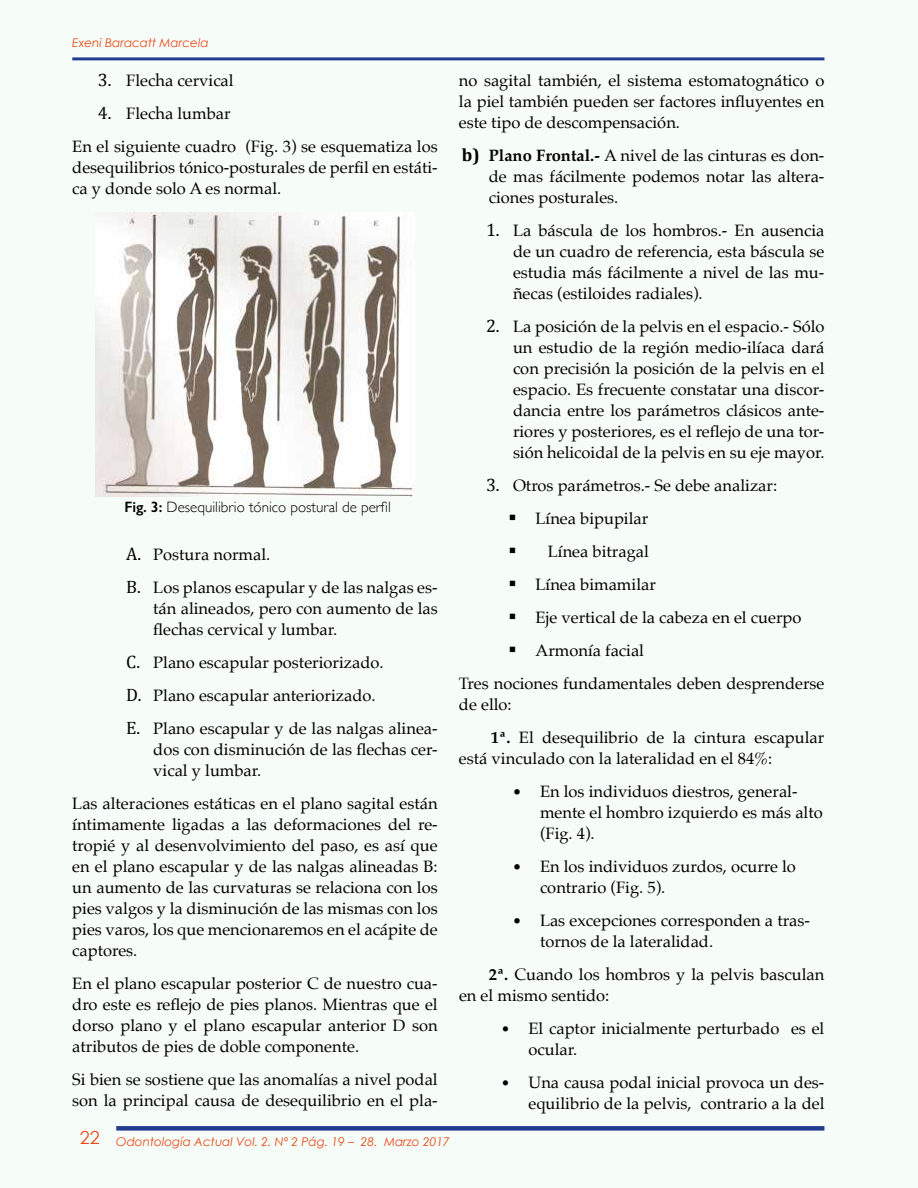
<style>
.page{position:relative;width:918px;height:1188px;background:#fff}
.page>*{position:absolute;margin:0;border:0;box-sizing:border-box;transform-origin:0 0}
.t1{font:18px "Century Gothic";color:#e84919}
.t2{font:16.5px/21px "Palatino";color:#000}
.t3{font:300 15px "Gill Sans";color:#000}
.t4{font:italic 12px "Century Gothic";color:#e84919}
.s1{font-family:"Cambria";font-size:18px}
.s2{font-weight:600}
.s3{font-family:"Cambria";font-weight:700;font-size:18px}
.s4{font-weight:700}
.s5{font-family:"Calibri"}
</style>
<div class="page">
<div style="left:116px;top:1126px;width:708px;height:5px;background:#243c8f"></div>
<hr style="left:72px;top:57px;width:752px;height:3px;background:#243c8f">
<img style="left:95px;top:213px;width:320px;height:283px">
<p class="t4" style="left:72px;top:35px;width:138px">Exeni Baracatt Marcela</p>
<p class="t2" style="left:98px;top:71px;width:137px"><span class="s1">3.</span> Flecha cervical</p>
<p class="t2" style="left:72px;top:98px;width:367px;line-height:33px;text-indent:26px"><span class="s1">4.</span> Flecha lumbar<br>En el siguiente cuadro (Fig. 3) se esquematiza los</p>
<p class="t2" style="left:72px;top:158px;width:367px">desequilibrios tónico-posturales de perfil en estáti&shy;ca y donde solo A es normal.</p>
<p class="t3" style="left:124px;top:498px;width:268px"><span class="s2">Fig. 3:</span> Desequilibrio tónico postural de perfil</p>
<p class="t2" style="left:126px;top:539px;width:313px;line-height:33px"><span class="s1">A.</span> Postura normal.<br><span class="s1">B.</span> Los planos escapular y de las nalgas es-</p>
<p class="t2" style="left:153px;top:599px;width:286px">tán alineados, pero con aumento de las flechas cervical y lumbar.</p>
<p class="t2" style="left:126px;top:647px;width:313px;line-height:33px"><span class="s1">C.</span> Plano escapular posteriorizado.<br><span class="s1">D.</span> Plano escapular anteriorizado.<br><span class="s1">E.</span> Plano escapular y de las nalgas alinea-</p>
<p class="t2" style="left:153px;top:740px;width:286px">dos con disminución de las flechas cer&shy;vical y lumbar.</p>
<p class="t2" style="left:72px;top:794px;width:367px;text-align:justify">Las alteraciones estáticas en el plano sagital están íntimamente ligadas a las deformaciones del re&shy;tropié y al desenvolvimiento del paso, es así que en el plano escapular y de las nalgas alineadas B: un aumento de las curvaturas se relaciona con los pies valgos y la disminución de las mismas con los pies varos, los que mencionaremos en el acápite de captores.</p>
<p class="t2" style="left:72px;top:974px;width:367px;text-align:justify">En el plano escapular posterior C de nuestro cua&shy;dro este es reflejo de pies planos. Mientras que el dorso plano y el plano escapular anterior D son atributos de pies de doble componente.</p>
<p class="t2" style="left:72px;top:1070px;width:367px">Si bien se sostiene que las anomalías a nivel podal son la principal causa de desequilibrio en el pla-</p>
<p class="t1" style="left:80px;top:1126px;width:21px">22</p>
<p class="t4" style="left:116px;top:1134px;width:335px">Odontología Actual Vol. 2. Nº 2 Pág. 19 – 28. Marzo 2017</p>
<p class="t2" style="left:459px;top:71px;width:367px;text-align:justify">no sagital también, el sistema estomatognático o la piel también pueden ser factores influyentes en este tipo de descompensación.</p>
<p class="t2" style="left:489px;top:146px;width:337px;text-align:justify;text-indent:-27px"><span class="s3">b)</span> <span class="s4">Plano Frontal.-</span> A nivel de las cinturas es don&shy;de mas fácilmente podemos notar las altera&shy;ciones posturales.</p>
<p class="t2" style="left:513px;top:221px;width:313px;text-align:justify;text-indent:-27px"><span class="s1">1.</span> La báscula de los hombros.- En ausencia de un cuadro de referencia, esta báscula se estudia más fácilmente a nivel de las mu&shy;ñecas (estiloides radiales).</p>
<p class="t2" style="left:513px;top:317px;width:313px;text-align:justify;text-indent:-27px"><span class="s1">2.</span> La posición de la pelvis en el espacio.- Sólo un estudio de la región medio-ilíaca dará con precisión la posición de la pelvis en el espacio. Es frecuente constatar una discor&shy;dancia entre los parámetros clásicos ante&shy;riores y posteriores, es el reflejo de una tor&shy;sión helicoidal de la pelvis en su eje mayor.</p>
<p class="t2" style="left:486px;top:476px;width:293px"><span class="s1">3.</span> Otros parámetros.- Se debe analizar:</p>
<p class="t2" style="left:509px;top:509px;width:141px">▪ Línea bipupilar</p>
<p class="t2" style="left:509px;top:542px;width:142px">▪ Línea bitragal</p>
<p class="t2" style="left:509px;top:575px;width:149px">▪ Línea bimamilar</p>
<p class="t2" style="left:509px;top:608px;width:294px">▪ Eje vertical de la cabeza en el cuerpo</p>
<p class="t2" style="left:459px;top:635px;width:367px;line-height:33px;text-indent:50px">▪ Armonía facial<br>Tres nociones fundamentales deben desprenderse</p>
<p class="t2" style="left:491px;top:689px;width:335px;line-height:33px;text-indent:-32px">de ello:<br><span class="s4">1ª.</span> El desequilibrio de la cintura escapular</p>
<p class="t2" style="left:459px;top:749px;width:315px">está vinculado con la lateralidad en el 84%:</p>
<p class="t2" style="left:540px;top:782px;width:284px;text-indent:-27px"><span class="s1">•</span> En los individuos diestros, general&shy;mente el hombro izquierdo es más alto (Fig. 4).</p>
<p class="t2" style="left:540px;top:857px;width:257px;text-indent:-27px"><span class="s1">•</span> En los individuos zurdos, ocurre lo contrario (Fig. 5).</p>
<p class="t2" style="left:540px;top:911px;width:271px;text-indent:-27px"><span class="s1">•</span> Las excepciones corresponden a tras&shy;tornos de la lateralidad.</p>
<p class="t2" style="left:459px;top:965px;width:367px;text-indent:30px"><span class="s4">2ª.</span> Cuando los hombros y la pelvis basculan en el mismo sentido:</p>
<p class="t2" style="left:529px;top:1019px;width:297px;text-indent:-27px"><span class="s5">•</span> El captor inicialmente perturbado es el ocular.</p>
<p class="t2" style="left:502px;top:1073px;width:324px;text-align:right"><span class="s5">•</span> Una causa podal inicial provoca un des&shy;equilibrio de la pelvis, contrario a la del</p>
</div>
